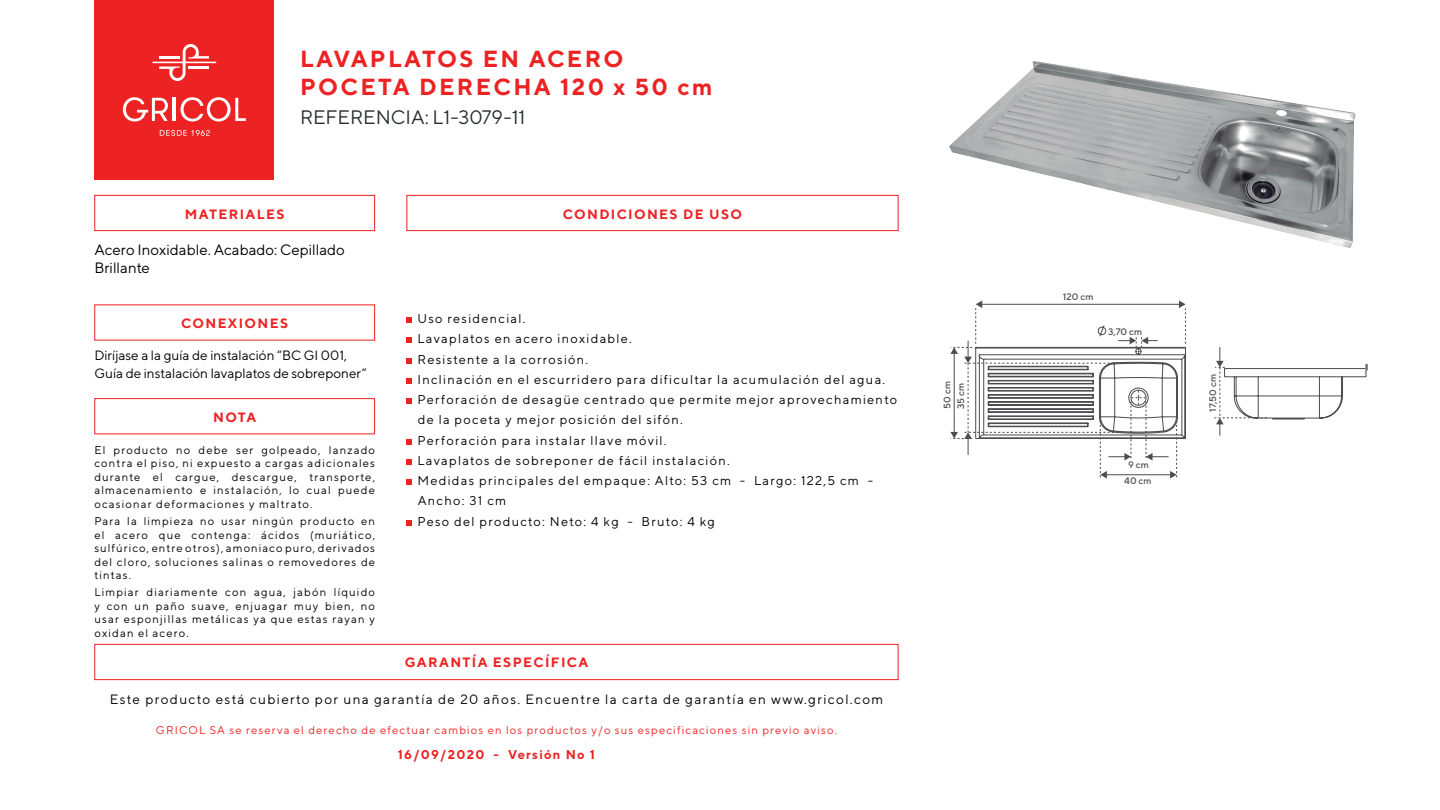
<style>
.page{position:relative;width:1440px;height:810px;background:#fff}
.page>*{position:absolute;margin:0;border:0;box-sizing:border-box;transform-origin:0 0}
.t1{font:700 23.25px/27.9px "TT Norms";letter-spacing:.1em;color:#ed2223}
.t2{font:19.5px "TT Norms";color:#292d2f}
.t3{font:15px/18px "TT Norms";color:#000001}
.t4{font:13.5px "TT Norms";letter-spacing:.1em;color:#000001}
.t5{font:13.5px/18px "TT Norms";color:#000001}
.t6{font:700 13.5px "TT Norms";letter-spacing:.1em;color:#ed2223}
.t7{font:12.75px/20.2px "TT Norms";letter-spacing:.1em;color:#000001}
.t8{font:700 12.75px "TT Norms";letter-spacing:.1em;color:#ed2223}
.t9{font:11.25px/13.5px "TT Norms";letter-spacing:.1em;color:#000001;text-align:justify}
.t10{font:11.25px "TT Norms";letter-spacing:.1em;color:#ed2323}
.t11{font:500 9.45px/16.5px "TT Norms";color:#4c4c51;text-align:center}
</style>
<div class="page">
<div style="left:94px;top:0;width:180px;height:180px;background:#ed2323"></div>
<svg style="left:152px;top:44px;width:64px;height:37px"></svg>
<svg style="left:123px;top:97px;width:45px;height:24px"></svg>
<hr style="left:173px;top:98px;width:3px;height:23px;background:#fff">
<svg style="left:181px;top:97px;width:65px;height:24px"></svg>
<svg style="left:160px;top:130px;width:50px;height:6px"></svg>
<div style="left:94px;top:195px;width:281px;height:36px;border:1px solid #ed2223"></div>
<div style="left:94px;top:644px;width:804px;height:36px;border:1px solid #ed2223"></div>
<div style="left:406px;top:195px;width:492px;height:36px;border:1px solid #ed2223"></div>
<div style="left:94px;top:398px;width:281px;height:36px;border:1px solid #ed2223"></div>
<svg style="left:1214px;top:347px;width:154px;height:89px"></svg>
<svg style="left:950px;top:301px;width:236px;height:178px"></svg>
<img style="left:949px;top:61px;width:407px;height:187px">
<svg style="left:406px;top:317px;width:6px;height:6px"></svg>
<svg style="left:406px;top:338px;width:6px;height:5px"></svg>
<svg style="left:406px;top:358px;width:6px;height:6px"></svg>
<svg style="left:406px;top:378px;width:6px;height:6px"></svg>
<svg style="left:406px;top:398px;width:6px;height:6px"></svg>
<svg style="left:406px;top:439px;width:6px;height:6px"></svg>
<svg style="left:406px;top:459px;width:6px;height:6px"></svg>
<svg style="left:406px;top:479px;width:6px;height:6px"></svg>
<svg style="left:406px;top:520px;width:6px;height:6px"></svg>
<h1 class="t1" style="left:300px;top:44px;width:414px">LAVAPLATOS EN ACERO<br>POCETA DERECHA 120 x 50 cm</h1>
<h2 class="t2" style="left:300px;top:106px;width:227px">REFERENCIA: L1-3079-11</h2>
<p class="t6" style="left:185px;top:206px;width:101px">MATERIALES</p>
<p class="t6" style="left:563px;top:206px;width:181px">CONDICIONES DE USO</p>
<h3 class="t3" style="left:94px;top:240px;width:252px">Acero Inoxidable. Acabado: Cepillado<br>Brillante</h3>
<p class="t6" style="left:181px;top:315px;width:108px">CONEXIONES</p>
<p class="t5" style="left:94px;top:346px;width:274px">Diríjase a la guía de instalación “BC GI 001,<br>Guía de instalación lavaplatos de sobreponer”</p>
<p class="t6" style="left:213px;top:409px;width:44px">NOTA</p>
<p class="t9" style="left:94px;top:443px;width:282px">El producto no debe ser golpeado, lanzado contra el piso, ni expuesto a cargas adicionales durante el cargue, descargue, transporte, almacenamiento e instalación, lo cual puede ocasionar deformaciones y maltrato.</p>
<p class="t9" style="left:94px;top:514px;width:282px">Para la limpieza no usar ningún producto en el acero que contenga: ácidos (muriático, sulfúrico, entre otros), amoniaco puro, derivados del cloro, soluciones salinas o removedores de tintas.</p>
<p class="t9" style="left:94px;top:585px;width:282px">Limpiar diariamente con agua, jabón líquido y con un paño suave, enjuagar muy bien, no usar esponjillas metálicas ya que estas rayan y oxidan el acero.</p>
<p class="t7" style="left:417px;top:308px;width:481px">Uso residencial.<br>Lavaplatos en acero inoxidable.<br>Resistente a la corrosión.<br>Inclinación en el escurridero para dificultar la acumulación del agua.<br>Perforación de desagüe centrado que permite mejor aprovechamiento de la poceta y mejor posición del sifón.<br>Perforación para instalar llave móvil.<br>Lavaplatos de sobreponer de fácil instalación.<br>Medidas principales del empaque: Alto: 53 cm - Largo: 122,5 cm - Ancho: 31 cm<br>Peso del producto: Neto: 4 kg - Bruto: 4 kg</p>
<p class="t6" style="left:405px;top:654px;width:185px">GARANTÍA ESPECÍFICA</p>
<p class="t4" style="left:110px;top:691px;width:775px">Este producto está cubierto por una garantía de 20 años. Encuentre la carta de garantía en www.gricol.com</p>
<p class="t10" style="left:156px;top:723px;width:683px">GRICOL SA se reserva el derecho de efectuar cambios en los productos y/o sus especificaciones sin previo aviso.</p>
<p class="t8" style="left:398px;top:747px;width:199px">16/09/2020 - Versión No 1</p>
<p class="t11" style="left:939px;top:409px;width:29px;rotate:-90deg">50 cm</p>
<p class="t11" style="left:952px;top:409px;width:28px;rotate:-90deg">35 cm</p>
<p class="t11" style="left:1063px;top:289px;width:32px">120 cm</p>
<p class="t11" style="left:1108px;top:323px;width:36px">3,70 cm</p>
<p class="t11" style="left:1124px;top:456px;width:29px">9 cm<br>40 cm</p>
<p class="t11" style="left:1204px;top:412px;width:39px;rotate:-90deg">17,50 cm</p>
</div>
